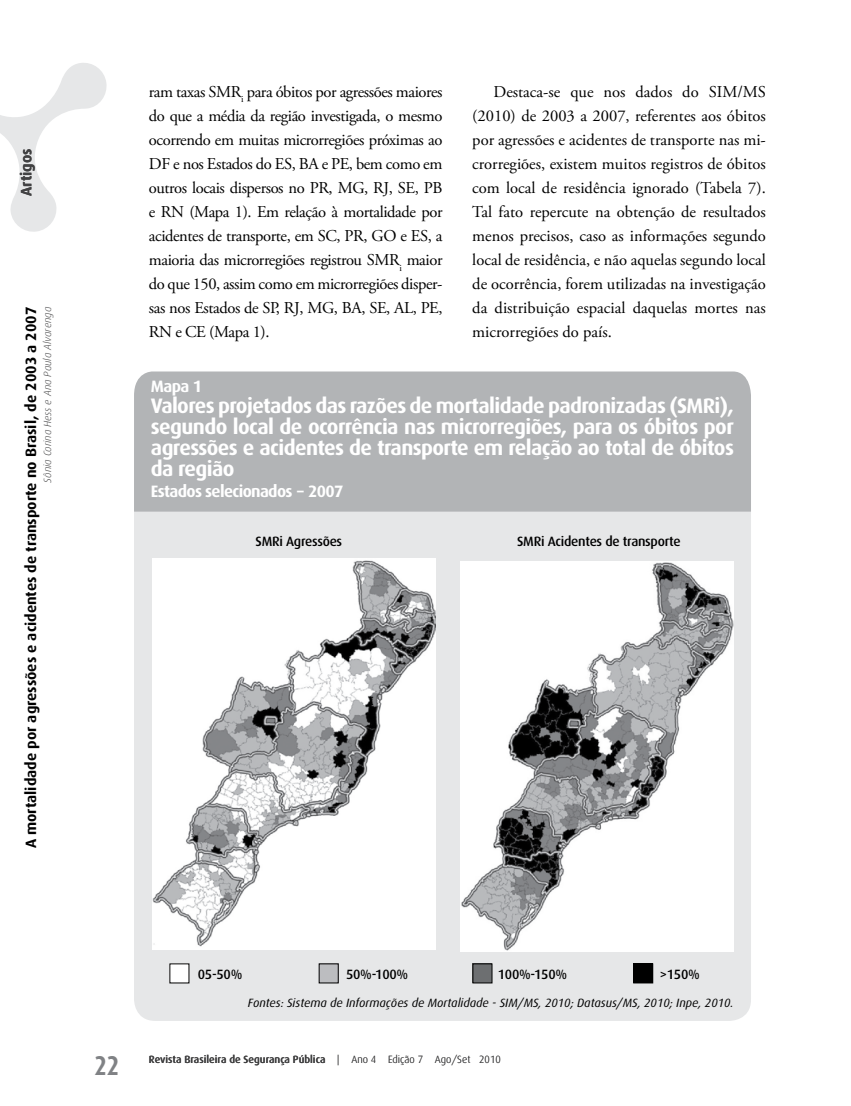
<style>
.page{position:relative;width:851px;height:1106px;background:#fff}
.page>*{position:absolute;margin:0;border:0;box-sizing:border-box;transform-origin:0 0}
.t1{font:700 27px "Dax Condensed";color:#808285}
.t2{font:700 21px/21px "Dax";letter-spacing:-.03em;color:#fff;text-align:justify}
.t3{font:16.5px/24px "Adobe Garamond Pro";letter-spacing:-.015em;color:#000;text-align:justify}
.t4{font:700 16.5px "Dax";letter-spacing:-.04em;color:#fff}
.t5{font:700 15px "Dax";color:#000}
.t6{font:700 15px "Dax";color:#414142}
.t7{font:500 13.5px "Dax";letter-spacing:-.02em;color:#000}
.t8{font:italic 12px "Dax";color:#000}
.t9{font:500 10.5px "Dax";color:#414142}
.t10{font:italic 300 10.5px "Dax";color:#414142}
.s1{font-weight:300}
</style>
<div class="page">
<svg style="left:0;top:63px;width:107px;height:169px"></svg>
<div style="left:134px;top:434px;width:616px;height:586px;background:#e6e7e8;border-radius:21px"></div>
<div style="left:134px;top:371px;width:616px;height:140px;background:#b2b4b6"></div>
<img style="left:152px;top:558px;width:283px;height:391px">
<img style="left:460px;top:561px;width:273px;height:390px">
<div style="left:170px;top:963px;width:19px;height:20px;background:#fff"></div>
<div style="left:319px;top:963px;width:19px;height:20px;background:#bcbdc0"></div>
<div style="left:473px;top:963px;width:19px;height:20px;background:#6d6f71"></div>
<div style="left:472px;top:963px;width:20px;height:20px;border:1px solid #000"></div>
<div style="left:633px;top:963px;width:19px;height:20px;background:#000"></div>
<div style="left:633px;top:963px;width:20px;height:20px;border:1px solid #000"></div>
<p class="t6" style="left:18px;top:196px;width:49px;rotate:-90deg">Artigos</p>
<p class="t5" style="left:23px;top:848px;width:543px;rotate:-90deg">A mortalidade por agressões e acidentes de transporte no Brasil, de 2003 a 2007</p>
<p class="t10" style="left:42px;top:482px;width:177px;rotate:-90deg">Sônia Corina Hess e Ana Paula Alvarenga</p>
<p class="t3" style="left:149px;top:80px;width:295px">ram taxas SMR<sub>i</sub> para óbitos por agressões maiores do que a média da região investigada, o mesmo ocorrendo em muitas microrregiões próximas ao DF e nos Estados do ES, BA e PE, bem como em outros locais dispersos no PR, MG, RJ, SE, PB e RN (Mapa 1). Em relação à mortalidade por acidentes de transporte, em SC, PR, GO e ES, a maioria das microrregiões registrou SMR<sub>i</sub> maior do que 150, assim como em microrregiões disper&shy;sas nos Estados de SP, RJ, MG, BA, SE, AL, PE, RN e CE (Mapa 1).</p>
<p class="t3" style="left:472px;top:80px;width:295px;text-indent:21px">Destaca-se que nos dados do SIM/MS (2010) de 2003 a 2007, referentes aos óbitos por agressões e acidentes de transporte nas mi&shy;crorregiões, existem muitos registros de óbitos com local de residência ignorado (Tabela 7).<br>Tal fato repercute na obtenção de resultados menos precisos, caso as informações segundo local de residência, e não aquelas segundo local de ocorrência, forem utilizadas na investigação da distribuição espacial daquelas mortes nas microrregiões do país.</p>
<p class="t4" style="left:151px;top:376px;width:52px">Mapa 1</p>
<p class="t2" style="left:151px;top:395px;width:584px">Valores projetados das razões de mortalidade padronizadas (SMRi), segundo local de ocorrência nas microrregiões, para os óbitos por agressões e acidentes de transporte em relação ao total de óbitos da região</p>
<p class="t4" style="left:151px;top:481px;width:194px">Estados selecionados − 2007</p>
<p class="t7" style="left:255px;top:534px;width:88px">SMRi Agressões</p>
<p class="t7" style="left:517px;top:534px;width:165px">SMRi Acidentes de transporte</p>
<h1 class="t1" style="left:94px;top:1050px;width:26px">22</h1>
<p class="t7" style="left:198px;top:966px;width:46px">05-50%</p>
<p class="t7" style="left:346px;top:966px;width:64px">50%-100%</p>
<p class="t7" style="left:497px;top:966px;width:71px">100%-150%</p>
<p class="t7" style="left:659px;top:966px;width:42px">&gt;150%</p>
<p class="t8" style="left:248px;top:996px;width:487px">Fontes: Sistema de Informações de Mortalidade - SIM/MS, 2010; Datasus/MS, 2010; Inpe, 2010.</p>
<p class="t9" style="left:149px;top:1054px;width:353px">Revista Brasileira de Segurança Pública <span class="s1">| Ano 4 Edição 7 Ago/Set 2010</span></p>
</div>
